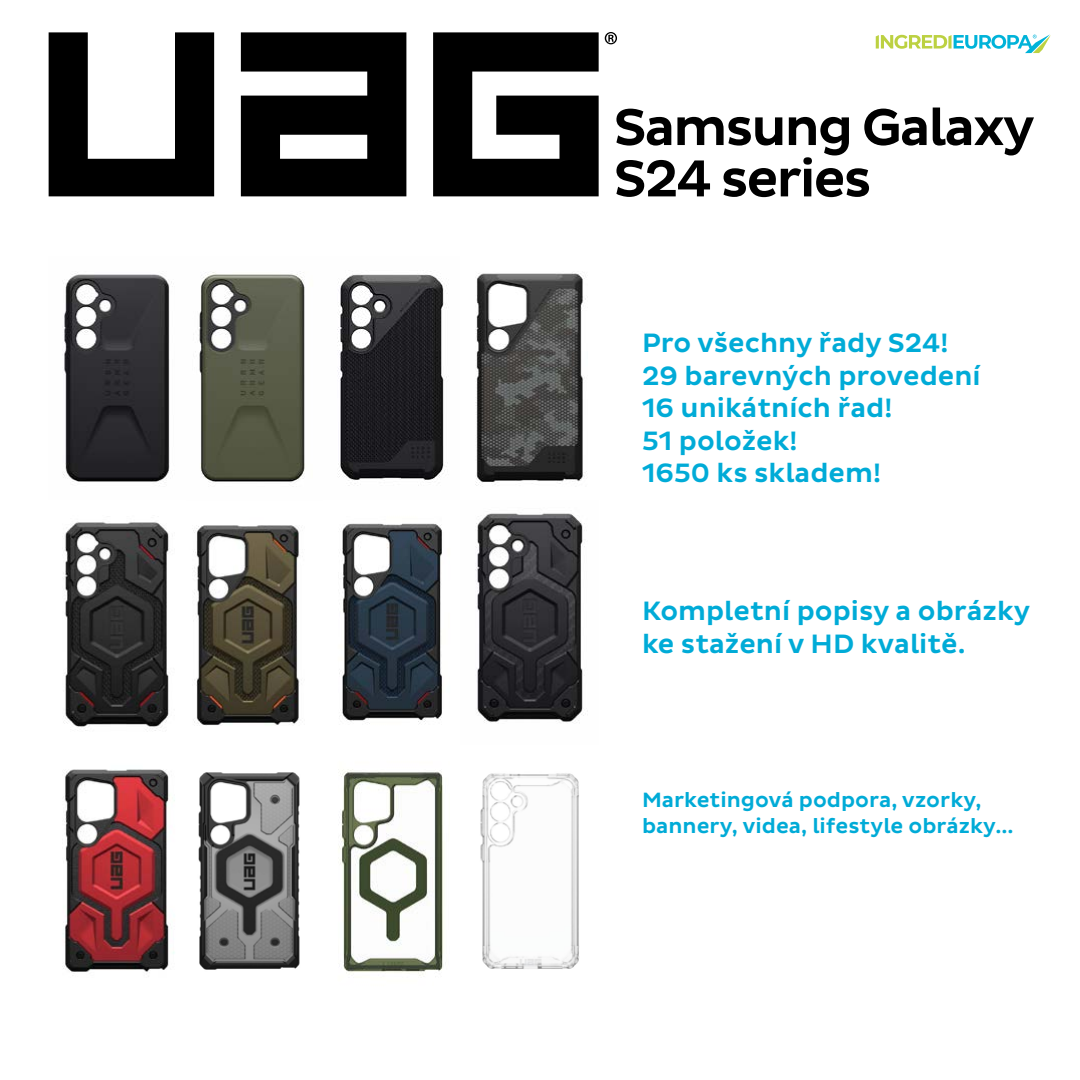
<style>
.page{position:relative;width:1080px;height:1080px;background:#fff}
.page>*{position:absolute;margin:0;border:0;box-sizing:border-box;transform-origin:0 0}
.t1{font:500 52.8px/51.4px "Pluto Sans";letter-spacing:-.04em;color:#000}
.t2{font:500 27.1px/32.5px "Pluto Sans";color:#00abd7}
.t3{font:500 21.1px/25.3px "Pluto Sans";color:#00abd7}
</style>
<div class="page">
<svg style="left:876px;top:34px;width:175px;height:19px"></svg>
<img style="left:63px;top:272px;width:524px;height:214px">
<img style="left:63px;top:522px;width:236px;height:209px">
<img style="left:339px;top:523px;width:103px;height:201px">
<img style="left:475px;top:513px;width:113px;height:210px">
<img style="left:63px;top:769px;width:112px;height:203px">
<img style="left:198px;top:772px;width:102px;height:198px">
<img style="left:339px;top:769px;width:240px;height:207px">
<svg style="left:49px;top:32px;width:165px;height:164px"></svg>
<svg style="left:241px;top:32px;width:165px;height:164px"></svg>
<svg style="left:433px;top:32px;width:166px;height:164px"></svg>
<svg style="left:605px;top:32px;width:12px;height:12px"></svg>
<h1 class="t1" style="left:614px;top:103px;width:423px">Samsung Galaxy<br>S24 series</h1>
<p class="t2" style="left:642px;top:327px;width:340px">Pro všechny řady S24!<br>29 barevných provedení<br>16 unikátních řad!<br>51 položek!<br>1650 ks skladem!</p>
<p class="t2" style="left:642px;top:596px;width:390px">Kompletní popisy a obrázky ke stažení v HD kvalitě.</p>
<p class="t3" style="left:642px;top:788px;width:373px">Marketingová podpora, vzorky, bannery, videa, lifestyle obrázky...</p>
</div>
